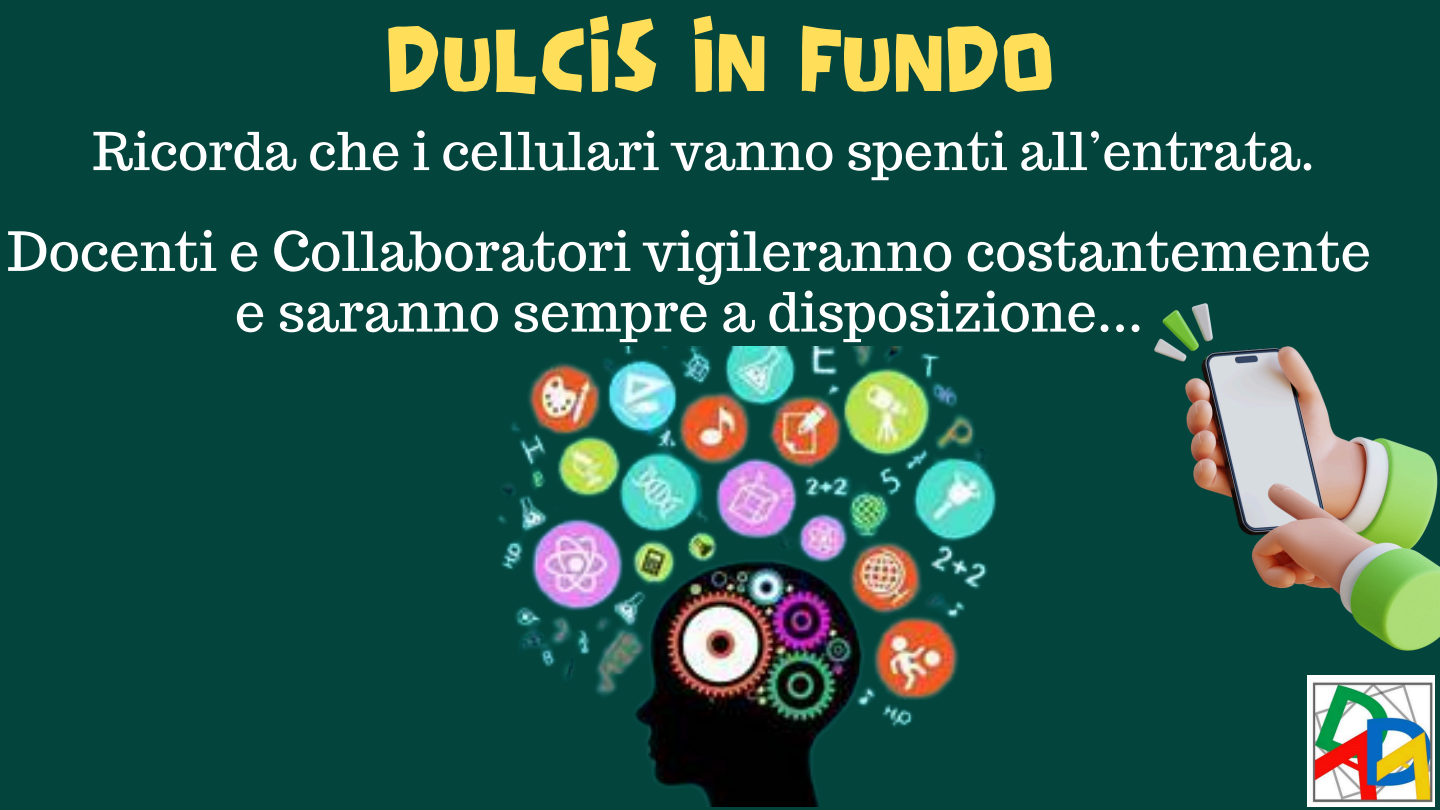
<style>
.page{position:relative;width:1440px;height:810px;background:#03443d}
.page>*{position:absolute;margin:0;border:0;box-sizing:border-box;transform-origin:0 0}
.t1{font:104px "NF PAGKAKI Regular";color:#ffde59}
.t2{font:53.9px "Trocchi";color:#fff}
.t3{font:52px "Trocchi";color:#fff}
</style>
<div class="page">
<img style="left:497px;top:347px;width:658px;height:459px">
<img style="left:1307px;top:676px;width:128px;height:130px">
<img style="left:1155px;top:303px;width:285px;height:347px">
<h1 class="t1" style="left:385px;top:-5px;width:671px">DULCIS IN FUNDO</h1>
<p class="t3" style="left:93px;top:117px;width:1224px">Ricorda che i cellulari vanno spenti all’entrata.</p>
<p class="t2" style="left:7px;top:216px;width:1365px">Docenti e Collaboratori vigileranno costantemente</p>
<p class="t2" style="left:235px;top:277px;width:910px">e saranno sempre a disposizione...</p>
</div>
